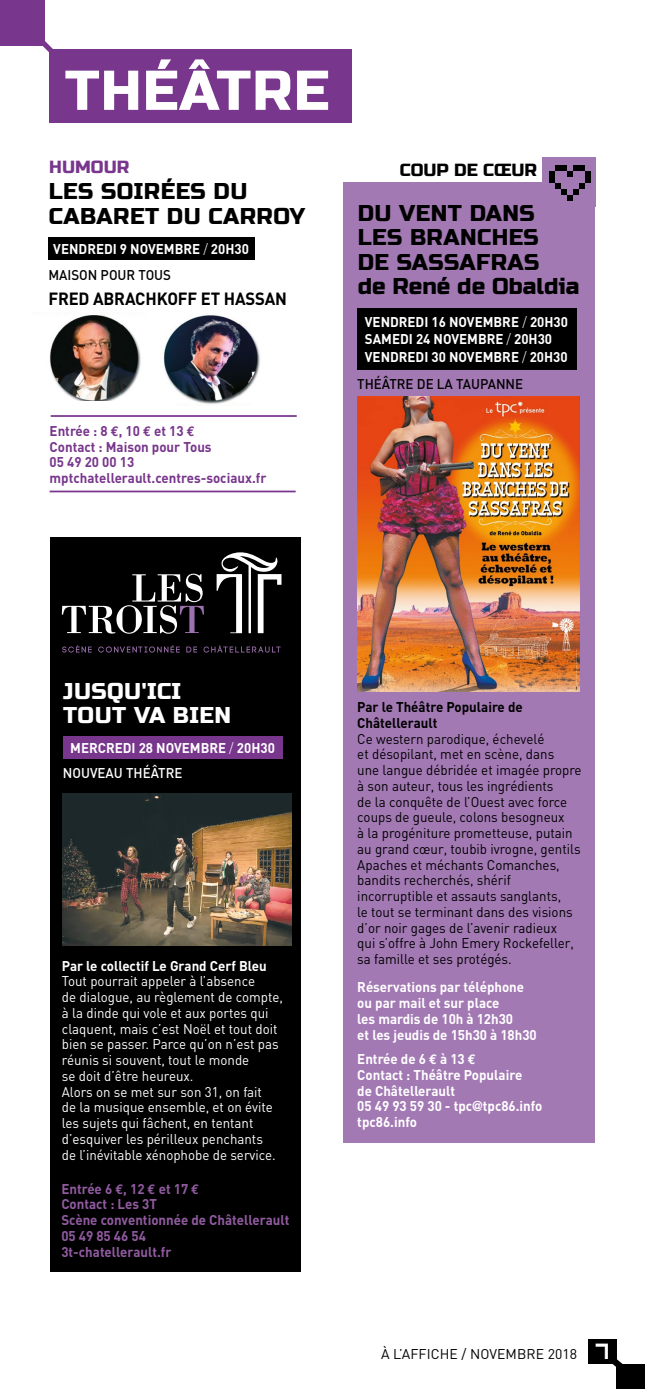
<style>
.page{position:relative;width:645px;height:1389px;background:#fff}
.page>*{position:absolute;margin:0;border:0;box-sizing:border-box;transform-origin:0 0}
.t1{font:56px "Russo One";letter-spacing:.02em;color:#fff}
.t2{font:22.75px/24.5px "Russo One";letter-spacing:.02em;color:#000}
.t3{font:22.75px/24.5px "Russo One";letter-spacing:.02em;color:#fff}
.t4{font:700 17.5px "DIN";letter-spacing:-.01em;color:#000;scale:.95 1}
.t5{font:17.5px "Russo One";color:#000}
.t6{font:17.5px "Russo One";color:#78368c}
.t7{font:14px/15.8px "DIN";color:#000;scale:.95 1}
.t8{font:14px/15.8px "DIN";color:#fff;scale:.95 1}
.t9{font:700 14px/15.8px "DIN";color:#fff;scale:.95 1}
.t10{font:700 14px/15.8px "DIN";color:#915ba1;scale:.95 1}
.t11{font:700 14px/15.8px "DIN";color:#78368c;scale:.95 1}
.t12{font:700 14px/15.8px "DIN";color:#000;scale:.95 1}
.t13{font:14px "DIN";color:#000}
.t14{font:500 14px "DIN";color:#000;scale:.95 1}
.t15{font:500 14px "DIN";color:#fff;scale:.95 1}
.s1{font-weight:300}
.s2{font-weight:500;color:#000}
.s3{font-family:"Euro Mono"}
.s4{font-family:"Helvetica Neue"}
.s5{font-family:"Symtext";font-size:21px;color:#fff}
</style>
<div class="page">
<div style="left:589px;top:1339px;width:28px;height:25px;background:#000"></div>
<div style="left:617px;top:1364px;width:28px;height:25px;background:#000"></div>
<svg style="left:612px;top:1359px;width:11px;height:20px"></svg>
<hr style="left:51px;top:415px;width:246px;height:2px;background:#78368c">
<hr style="left:50px;top:491px;width:246px;height:1px;background:#78368c">
<div style="left:0;top:0;width:44px;height:45px;background:#78368c"></div>
<div style="left:50px;top:50px;width:302px;height:73px;background:#78368c"></div>
<svg style="left:30px;top:30px;width:31px;height:31px"></svg>
<div style="left:343px;top:182px;width:252px;height:960px;background:#a379b4"></div>
<div style="left:542px;top:157px;width:54px;height:50px;background:#a379b4"></div>
<div style="left:573px;top:165px;width:12px;height:6px;background:#000"></div>
<div style="left:555px;top:165px;width:12px;height:6px;background:#000"></div>
<div style="left:549px;top:171px;width:6px;height:12px;background:#000"></div>
<div style="left:585px;top:171px;width:5px;height:12px;background:#000"></div>
<svg style="left:567px;top:171px;width:6px;height:6px"></svg>
<svg style="left:555px;top:183px;width:30px;height:18px"></svg>
<div style="left:358px;top:308px;width:219px;height:61px;background:#000"></div>
<div style="left:48px;top:237px;width:206px;height:22px;background:#000"></div>
<img style="left:49px;top:315px;width:92px;height:85px">
<img style="left:163px;top:315px;width:97px;height:90px">
<img style="left:357px;top:397px;width:222px;height:295px">
<div style="left:51px;top:537px;width:250px;height:734px;background:#000"></div>
<div style="left:63px;top:737px;width:219px;height:22px;background:#78368c"></div>
<svg style="left:62px;top:574px;width:142px;height:60px"></svg>
<svg style="left:216px;top:552px;width:65px;height:81px"></svg>
<svg style="left:62px;top:645px;width:30px;height:8px"></svg>
<svg style="left:98px;top:645px;width:82px;height:8px"></svg>
<svg style="left:186px;top:647px;width:11px;height:6px"></svg>
<svg style="left:203px;top:645px;width:78px;height:8px"></svg>
<img style="left:63px;top:794px;width:228px;height:152px">
<h1 class="t1" style="left:65px;top:58px;width:266px">THÉÂTRE</h1>
<p class="t6" style="left:49px;top:157px;width:82px">HUMOUR</p>
<p class="t5" style="left:400px;top:160px;width:139px">COUP DE CŒUR</p>
<h2 class="t2" style="left:49px;top:180px;width:258px">LES SOIRÉES DU<br>CABARET DU CARROY</h2>
<p class="t9" style="left:48px;top:235px;width:213px;line-height:26.1px;text-indent:5px">VENDREDI 9 NOVEMBRE <span class="s1">/</span> 20H30<br><span class="s2">MAISON POUR TOUS</span></p>
<p class="t4" style="left:48px;top:288px;width:253px">FRED ABRACHKOFF ET HASSAN</p>
<p class="t11" style="left:50px;top:422px;width:230px">Entrée : 8 <span class="s3">€</span>, 10 <span class="s3">€</span> et 13 <span class="s3">€<br></span>Contact : Maison pour Tous<br>05 49 20 00 13 mptchatellerault.centres-sociaux.fr</p>
<h2 class="t2" style="left:358px;top:201px;width:223px">DU VENT DANS<br>LES BRANCHES<br>DE SASSAFRAS<br>de René de Obaldia</h2>
<p class="t9" style="left:365px;top:313px;width:215px;line-height:17.5px">VENDREDI 16 NOVEMBRE <span class="s1">/</span> 20H30<br>SAMEDI 24 NOVEMBRE <span class="s1">/</span> 20H30<br>VENDREDI 30 NOVEMBRE <span class="s1">/</span> 20H30</p>
<p class="t14" style="left:357px;top:375px;width:176px">THÉÂTRE DE LA TAUPANNE</p>
<h2 class="t3" style="left:63px;top:679px;width:170px">JUSQU'ICI<br>TOUT VA BIEN</h2>
<p class="t9" style="left:70px;top:740px;width:217px">MERCREDI 28 NOVEMBRE <span class="s1">/</span> 20H30</p>
<p class="t15" style="left:63px;top:764px;width:127px">NOUVEAU THÉÂTRE</p>
<p class="t9" style="left:62px;top:957px;width:217px">Par le collectif Le Grand Cerf Bleu</p>
<p class="t8" style="left:62px;top:973px;width:234px">Tout pourrait appeler à l’absence<br>de dialogue, au règlement de compte, à la dinde qui vole et aux portes qui claquent, mais c’est Noël et tout doit bien se passer. Parce qu’on n’est pas réunis si souvent, tout le monde<br>se doit d’être heureux.<br>Alors on se met sur son 31, on fait<br>de la musique ensemble, et on évite les sujets qui fâchent, en tentant d’esquiver les périlleux penchants<br>de l’inévitable xénophobe de service.</p>
<p class="t10" style="left:61px;top:1180px;width:241px">Entrée 6 <span class="s3">€</span>, 12 <span class="s3">€</span> et 17 <span class="s3">€<br></span>Contact : Les 3T<br>Scène conventionnée de Châtellerault<br>05 49 85 46 54<br>3t-chatellerault.fr</p>
<p class="t12" style="left:357px;top:699px;width:176px">Par le Théâtre Populaire de<br>Châtellerault</p>
<p class="t7" style="left:357px;top:730px;width:238px">Ce western parodique, échevelé<br>et désopilant, met en scène, dans<br>une langue débridée et imagée propre à son auteur, tous les ingrédients<br>de la conquête de l’Ouest avec force coups de gueule, colons besogneux<br>à la progéniture prometteuse, putain au grand cœur, toubib ivrogne, gentils Apaches et méchants Comanches, bandits recherchés, shérif incorruptible et assauts sanglants,<br>le tout se terminant dans des visions d’or noir gages de l’avenir radieux<br>qui s’offre à John Emery Rockefeller, sa famille et ses protégés.</p>
<p class="t9" style="left:357px;top:979px;width:190px">Réservations par téléphone ou par mail et sur place<br>les mardis de 10h à 12h30<br>et les jeudis de 15h30 à 18h30</p>
<p class="t9" style="left:357px;top:1051px;width:196px">Entrée de 6 <span class="s3">€</span> à 13 <span class="s3">€<br></span>Contact : Théâtre Populaire<br>de Châtellerault<br>05 49 93 59 30 - tpc<span class="s4">@</span>tpc86.info tpc86.info</p>
<p class="t13" style="left:381px;top:1345px;width:232px">À L’AFFICHE / NOVEMBRE 2018 <span class="s5">7</span></p>
</div>
